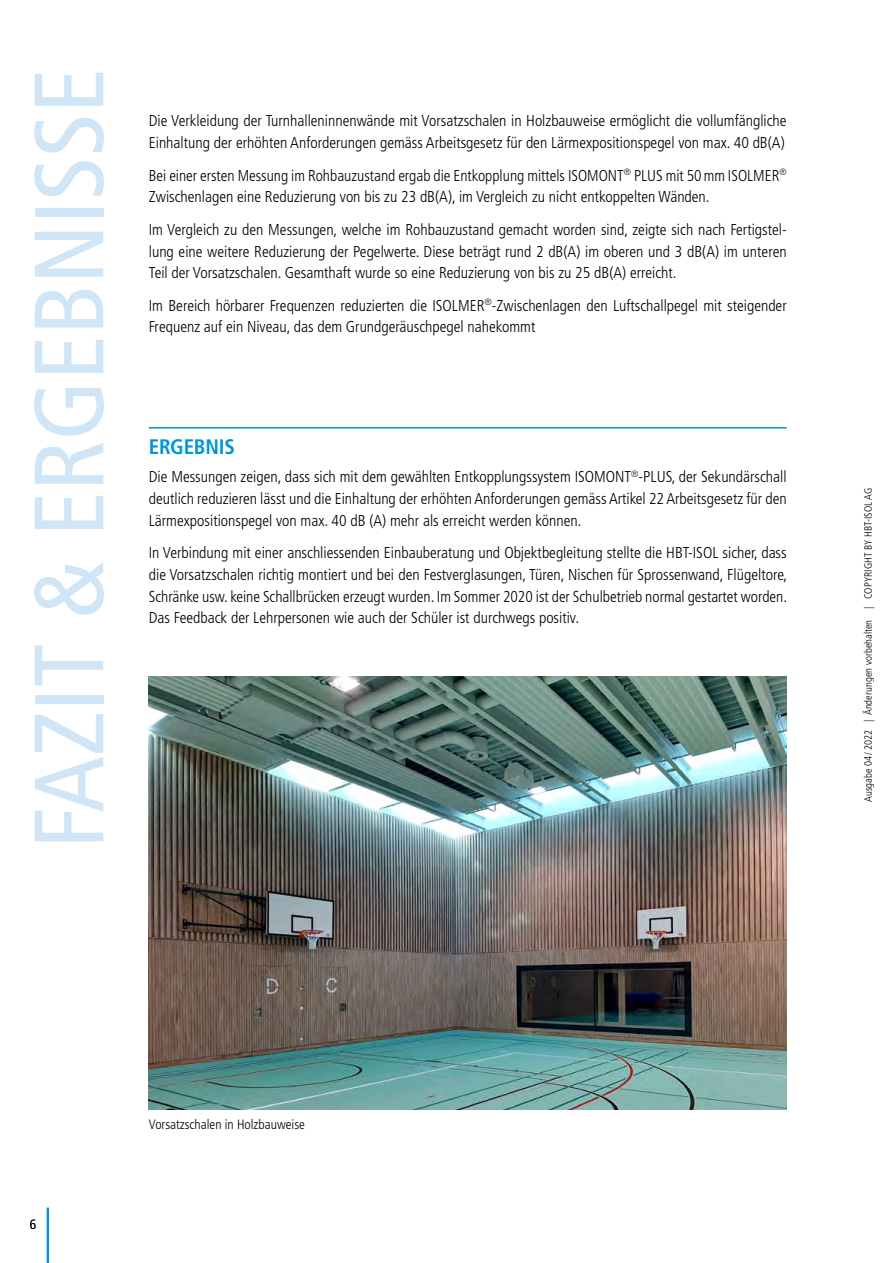
<style>
.page{position:relative;width:893px;height:1263px;background:#fff}
.page>*{position:absolute;margin:0;border:0;box-sizing:border-box;transform-origin:0 0}
.t1{font:condensed 97.95px "Frutiger LT Std";color:#d0e5f6}
.Untertitel_blau{font:700 condensed 21px "Frutiger LT Std";letter-spacing:-.01em;color:#0095d7}
.Fliesstext{font:300 condensed 15.75px/21.8px "Frutiger LT Std";color:#000}
.Legenden{font:300 condensed 13.5px "Frutiger LT Std";color:#000}
.t2{font:300 condensed 10.5px "Frutiger LT Std";letter-spacing:.005em;color:#000}
</style>
<div class="page">
<img style="left:149px;top:676px;width:638px;height:434px">
<hr style="left:47px;top:1208px;width:2px;height:55px;background:#0095d7">
<hr style="left:149px;top:427px;width:638px;height:2px;background:#0095d7">
<p class="t1" style="left:12px;top:849px;width:782px;rotate:-90deg">FAZIT &amp; ERGEBNISSE</p>
<p class="Fliesstext" style="left:149px;top:110px;width:639px">Die Verkleidung der Turnhalleninnenwände mit Vorsatzschalen in Holzbauweise ermöglicht die vollumfängliche<br>Einhaltung der erhöhten Anforderungen gemäss Arbeitsgesetz für den Lärmexpositionspegel von max. 40 dB(A)</p>
<p class="Fliesstext" style="left:149px;top:165px;width:639px">Bei einer ersten Messung im Rohbauzustand ergab die Entkopplung mittels ISOMONT<sup>®</sup> PLUS mit 50mm ISOLMER<sup>®<br></sup>Zwischenlagen eine Reduzierung von bis zu 23 dB(A), im Vergleich zu nicht entkoppelten Wänden.</p>
<p class="Fliesstext" style="left:149px;top:219px;width:639px;text-align:justify">Im Vergleich zu den Messungen, welche im Rohbauzustand gemacht worden sind, zeigte sich nach Fertigstel&shy;lung eine weitere Reduzierung der Pegelwerte. Diese beträgt rund 2 dB(A) im oberen und 3 dB(A) im unteren Teil der Vorsatzschalen. Gesamthaft wurde so eine Reduzierung von bis zu 25 dB(A) erreicht.</p>
<p class="Fliesstext" style="left:149px;top:295px;width:639px">Im Bereich hörbarer Frequenzen reduzierten die ISOLMER<sup>®</sup>-Zwischenlagen den Luftschallpegel mit steigender<br>Frequenz auf ein Niveau, das dem Grundgeräuschpegel nahekommt</p>
<p class="Untertitel_blau" style="left:149px;top:434px;width:88px">ERGEBNIS</p>
<p class="Fliesstext" style="left:149px;top:466px;width:639px;text-align:justify">Die Messungen zeigen, dass sich mit dem gewählten Entkopplungssystem ISOMONT<sup>®</sup>-PLUS, der Sekundärschall deutlich reduzieren lässt und die Einhaltung der erhöhten Anforderungen gemäss Artikel 22 Arbeitsgesetz für den Lärmexpositionspegel von max. 40 dB (A) mehr als erreicht werden können.</p>
<p class="Fliesstext" style="left:149px;top:542px;width:640px;text-align:justify">In Verbindung mit einer anschliessenden Einbauberatung und Objektbegleitung stellte die HBT-ISOL sicher, dass die Vorsatzschalen richtig montiert und bei den Festverglasungen, Türen, Nischen für Sprossenwand, Flügeltore, Schränke usw. keine Schallbrücken erzeugt wurden. Im Sommer 2020 ist der Schulbetrieb normal gestartet worden.<br>Das Feedback der Lehrpersonen wie auch der Schüler ist durchwegs positiv.</p>
<p class="t2" style="left:862px;top:802px;width:316px;rotate:-90deg">Ausgabe 04 / 2022 | Änderungen vorbehalten | COPYRIGHT BY HBT-ISOL AG</p>
<p class="Legenden" style="left:30px;top:1216px;width:8px">6</p>
<p class="Legenden" style="left:149px;top:1116px;width:158px">Vorsatzschalen in Holzbauweise</p>
</div>
